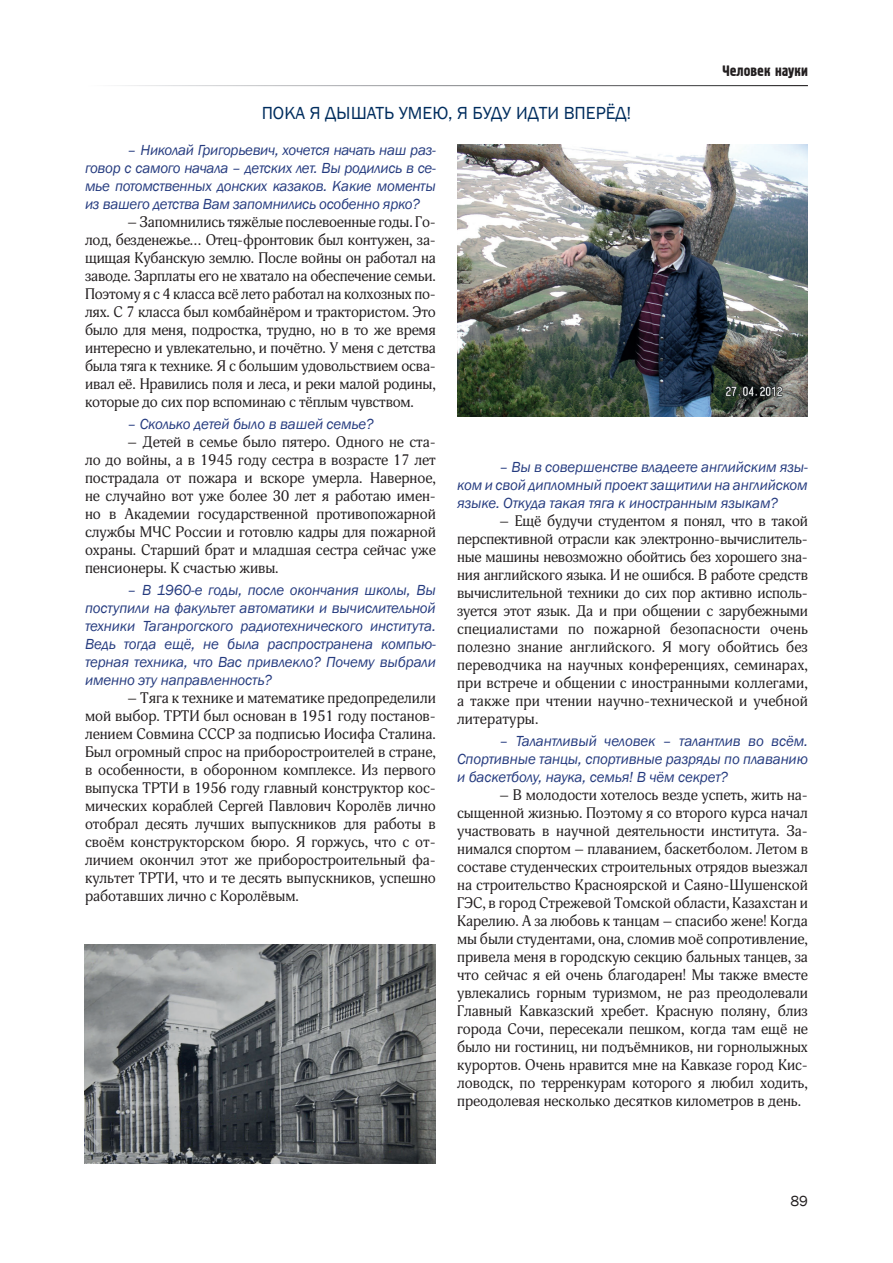
<style>
.page{position:relative;width:893px;height:1263px;background:#fff}
.page>*{position:absolute;margin:0;border:0;box-sizing:border-box;transform-origin:0 0}
.Подзаголовки{font:18px "Franklin Gothic";color:#002d5e}
.Основной_текст{font:15px/18px "DS Adonis";color:#231f20;text-align:justify}
.Основной_текст-2{font:italic 15px/18px "Franklin Gothic";letter-spacing:-.01em;color:#253b7f;text-align:justify}
.t1{font:15px "Hermes";color:#231f20}
.t2{font:15px "Franklin Gothic";color:#231f20}
</style>
<div class="page">
<img style="left:457px;top:145px;width:351px;height:272px">
<img style="left:85px;top:944px;width:351px;height:220px">
<p class="Подзаголовки" style="left:262px;top:102px;width:371px">ПОКА Я ДЫШАТЬ УМЕЮ, Я БУДУ ИДТИ ВПЕРЁД!</p>
<p class="t1" style="left:722px;top:62px;width:87px">Человек науки</p>
<p class="Основной_текст-2" style="left:85px;top:141px;width:352px;text-indent:43px">– Николай Григорьевич, хочется начать наш раз&shy;говор с самого начала – детских лет. Вы родились в се&shy;мье потомственных донских казаков. Какие моменты из вашего детства Вам запомнились особенно ярко?</p>
<p class="Основной_текст" style="left:85px;top:213px;width:352px;text-indent:43px">– Запомнились тяжёлые послевоенные годы. Го&shy;лод, безденежье… Отец-фронтовик был контужен, за&shy;щищая Кубанскую землю. После войны он работал на заводе. Зарплаты его не хватало на обеспечение семьи.<br>Поэтому я с 4 класса всё лето работал на колхозных по&shy;лях. С 7 класса был комбайнёром и трактористом. Это было для меня, подростка, трудно, но в то же время интересно и увлекательно, и почётно. У меня с детства была тяга к технике. Я с большим удовольствием осва&shy;ивал её. Нравились поля и леса, и реки малой родины, которые до сих пор вспоминаю с тёплым чувством.</p>
<p class="Основной_текст-2" style="left:128px;top:415px;width:248px">– Сколько детей было в вашей семье?</p>
<p class="Основной_текст" style="left:85px;top:433px;width:352px;text-indent:43px">– Детей в семье было пятеро. Одного не ста&shy;ло до войны, а в 1945 году сестра в возрасте 17 лет пострадала от пожара и вскоре умерла. Наверное, не случайно вот уже более 30 лет я работаю имен&shy;но в Академии государственной противопожарной службы МЧС России и готовлю кадры для пожарной охраны. Старший брат и младшая сестра сейчас уже пенсионеры. К счастью живы.</p>
<p class="Основной_текст-2" style="left:85px;top:581px;width:352px;text-indent:43px">– В 1960-е годы, после окончания школы, Вы поступили на факультет автоматики и вычислительной техники Таганрогского радиотехнического института.<br>Ведь тогда ещё, не была распространена компью&shy;терная техника, что Вас привлекло? Почему выбрали именно эту направленность?</p>
<p class="Основной_текст" style="left:85px;top:689px;width:352px;text-indent:43px">– Тяга к технике и математике предопределили мой выбор. ТРТИ был основан в 1951 году постанов&shy;лением Совмина СССР за подписью Иосифа Сталина.<br>Был огромный спрос на приборостроителей в стране, в особенности, в оборонном комплексе. Из первого выпуска ТРТИ в 1956 году главный конструктор кос&shy;мических кораблей Сергей Павлович Королёв лично отобрал десять лучших выпускников для работы в своём конструкторском бюро. Я горжусь, что с от&shy;личием окончил этот же приборостроительный фа&shy;культет ТРТИ, что и те десять выпускников, успешно работавших лично с Королёвым.</p>
<p class="Основной_текст-2" style="left:457px;top:458px;width:352px;text-indent:43px">– Вы в совершенстве владеете английским язы&shy;ком и свой дипломный проект защитили на английском языке. Откуда такая тяга к иностранным языкам?</p>
<p class="Основной_текст" style="left:457px;top:512px;width:352px;text-indent:43px">– Ещё будучи студентом я понял, что в такой перспективной отрасли как электронно-вычислитель&shy;ные машины невозможно обойтись без хорошего зна&shy;ния английского языка. И не ошибся. В работе средств вычислительной техники до сих пор активно исполь&shy;зуется этот язык. Да и при общении с зарубежными специалистами по пожарной безопасности очень полезно знание английского. Я могу обойтись без переводчика на научных конференциях, семинарах, при встрече и общении с иностранными коллегами, а также при чтении научно-технической и учебной литературы.</p>
<p class="Основной_текст-2" style="left:457px;top:732px;width:352px;text-indent:43px">– Талантливый человек – талантлив во всём.<br>Спортивные танцы, спортивные разряды по плаванию и баскетболу, наука, семья! В чём секрет?</p>
<p class="Основной_текст" style="left:457px;top:786px;width:352px;text-indent:43px">– В молодости хотелось везде успеть, жить на&shy;сыщенной жизнью. Поэтому я со второго курса начал участвовать в научной деятельности института. За&shy;нимался спортом – плаванием, баскетболом. Летом в составе студенческих строительных отрядов выезжал на строительство Красноярской и Саяно-Шушенской ГЭС, в город Стрежевой Томской области, Казахстан и Карелию. А за любовь к танцам – спасибо жене! Когда мы были студентами, она, сломив моё сопротивление, привела меня в городскую секцию бальных танцев, за что сейчас я ей очень благодарен! Мы также вместе увлекались горным туризмом, не раз преодолевали Главный Кавказский хребет. Красную поляну, близ города Сочи, пересекали пешком, когда там ещё не было ни гостиниц, ни подъёмников, ни горнолыжных курортов. Очень нравится мне на Кавказе город Кис&shy;ловодск, по терренкурам которого я любил ходить, преодолевая несколько десятков километров в день.</p>
<p class="t2" style="left:790px;top:1192px;width:19px">89</p>
</div>
